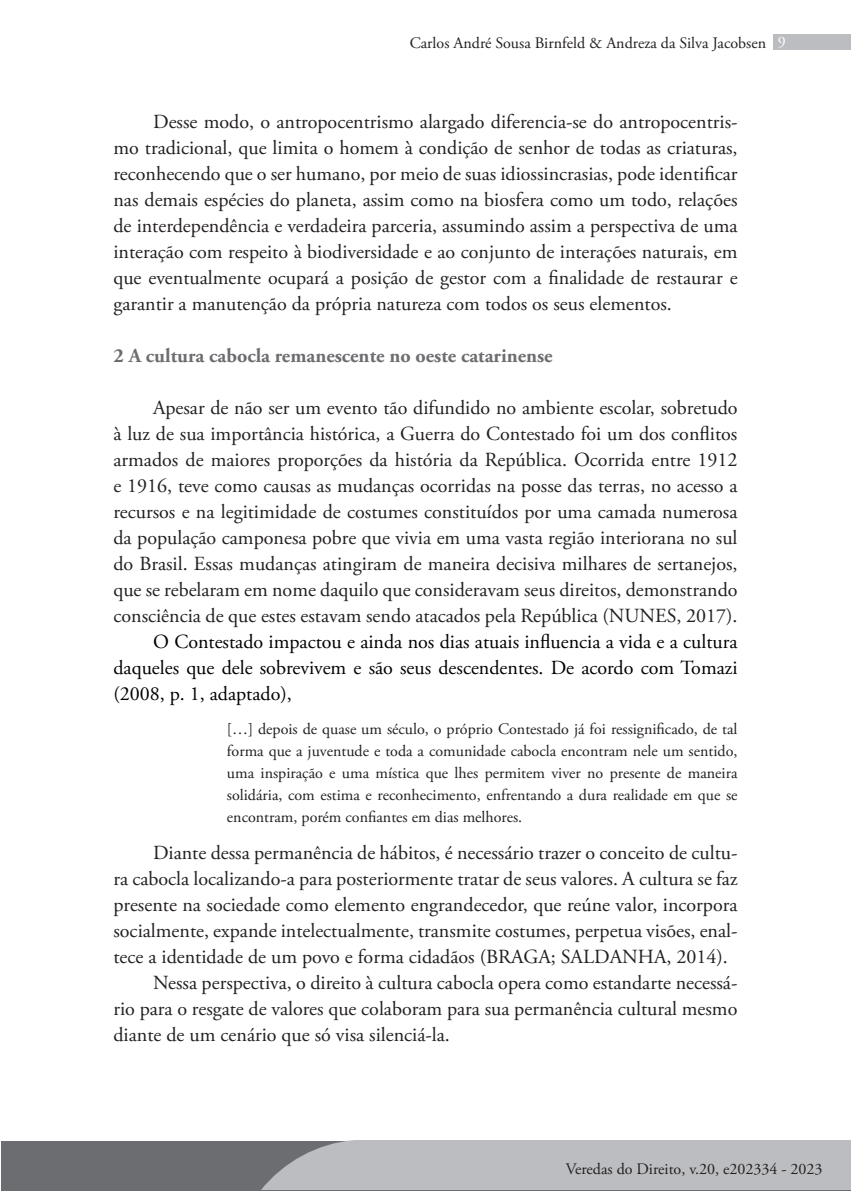
<style>
.page{position:relative;width:851px;height:1191px;background:#fff}
.page>*{position:absolute;margin:0;border:0;box-sizing:border-box;transform-origin:0 0}
.t1{font:20px/26px "Adobe Garamond Pro";color:#231f20;text-align:justify}
.t2{font:20px/26px "Adobe Garamond Pro";color:#000001;text-align:justify}
.t3{font:700 20px "Adobe Garamond Pro";color:#6c6d70}
.t4{font:16px/22px "Adobe Garamond Pro";color:#231f20;text-align:justify}
.s1{color:#fff}
</style>
<div class="page">
<div style="left:1px;top:1141px;width:849px;height:50px;background:#6c6d70"></div>
<hr style="left:0;top:1140px;width:1px;height:50px;background:#6c6d70">
<div style="left:773px;top:34px;width:77px;height:16px;background:#bcbdc0"></div>
<div style="left:261px;top:1140px;width:589px;height:50px;background:#bcbdc0"></div>
<p class="t4" style="left:409px;top:32px;width:377px">Carlos André Sousa Birnfeld &amp; Andreza da Silva Jacobsen <span class="s1">9</span></p>
<p class="t1" style="left:113px;top:109px;width:625px;text-indent:40px">Desse modo, o antropocentrismo alargado diferencia-se do antropocentris&shy;mo tradicional, que limita o homem à condição de senhor de todas as criaturas, reconhecendo que o ser humano, por meio de suas idiossincrasias, pode identificar nas demais espécies do planeta, assim como na biosfera como um todo, relações de interdependência e verdadeira parceria, assumindo assim a perspectiva de uma interação com respeito à biodiversidade e ao conjunto de interações naturais, em que eventualmente ocupará a posição de gestor com a finalidade de restaurar e garantir a manutenção da própria natureza com todos os seus elementos.</p>
<p class="t3" style="left:113px;top:344px;width:440px">2 A cultura cabocla remanescente no oeste catarinense</p>
<p class="t1" style="left:113px;top:395px;width:625px;text-indent:40px">Apesar de não ser um evento tão difundido no ambiente escolar, sobretudo à luz de sua importância histórica, a Guerra do Contestado foi um dos conflitos armados de maiores proporções da história da República. Ocorrida entre 1912 e 1916, teve como causas as mudanças ocorridas na posse das terras, no acesso a recursos e na legitimidade de costumes constituídos por uma camada numerosa da população camponesa pobre que vivia em uma vasta região interiorana no sul do Brasil. Essas mudanças atingiram de maneira decisiva milhares de sertanejos, que se rebelaram em nome daquilo que consideravam seus direitos, demonstrando consciência de que estes estavam sendo atacados pela República (NUNES, 2017).</p>
<p class="t2" style="left:113px;top:629px;width:625px;text-indent:40px">O Contestado impactou e ainda nos dias atuais influencia a vida e a cultura daqueles que dele sobrevivem e são seus descendentes. De acordo com Tomazi (2008, p. 1, adaptado),</p>
<p class="t4" style="left:227px;top:718px;width:512px">[…] depois de quase um século, o próprio Contestado já foi ressignificado, de tal forma que a juventude e toda a comunidade cabocla encontram nele um sentido, uma inspiração e uma mística que lhes permitem viver no presente de maneira solidária, com estima e reconhecimento, enfrentando a dura realidade em que se encontram, porém confiantes em dias melhores.</p>
<p class="t1" style="left:153px;top:840px;width:585px">Diante dessa permanência de hábitos, é necessário trazer o conceito de cultu-</p>
<p class="t1" style="left:113px;top:866px;width:625px">ra cabocla localizando-a para posteriormente tratar de seus valores. A cultura se faz</p>
<p class="t1" style="left:113px;top:892px;width:625px">presente na sociedade como elemento engrandecedor, que reúne valor, incorpora</p>
<p class="t1" style="left:113px;top:918px;width:625px">socialmente, expande intelectualmente, transmite costumes, perpetua visões, enal-</p>
<p class="t1" style="left:113px;top:944px;width:616px">tece a identidade de um povo e forma cidadãos (BRAGA; SALDANHA, 2014).</p>
<p class="t1" style="left:153px;top:970px;width:585px">Nessa perspectiva, o direito à cultura cabocla opera como estandarte necessá-</p>
<p class="t1" style="left:113px;top:996px;width:625px">rio para o resgate de valores que colaboram para sua permanência cultural mesmo</p>
<p class="t1" style="left:113px;top:1022px;width:338px">diante de um cenário que só visa silenciá-la.</p>
<p class="t4" style="left:565px;top:1158px;width:258px">Veredas do Direito, v.20, e202334 - 2023</p>
</div>
